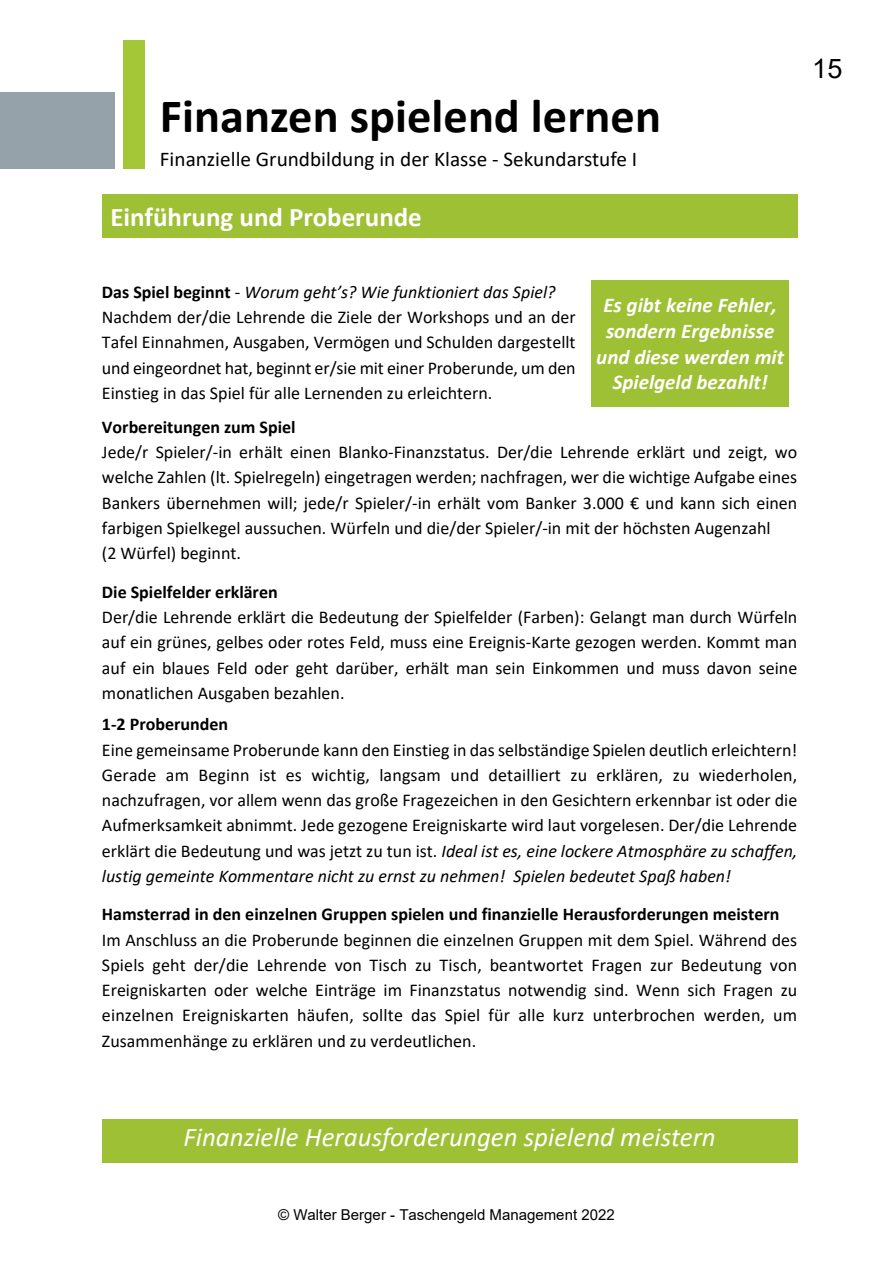
<style>
.page{position:relative;width:893px;height:1263px;background:#fff}
.page>*{position:absolute;margin:0;border:0;box-sizing:border-box;transform-origin:0 0}
.t1{font:700 48px "Calibri";color:#000}
.t2{font:italic 27px "Calibri";color:#fff}
.t3{font:700 27px "Calibri";color:#fff}
.t4{font:27px "Arial";color:#000}
.t5{font:italic 700 21px/25.7px "Calibri";color:#fff;text-align:center}
.t6{font:21px "Calibri";color:#000}
.t7{font:18px/25.3px "Calibri";color:#000;text-align:justify}
.t8{font:700 18px "Calibri";color:#000}
.t9{font:15px "Arial";color:#000}
.s1{font-weight:700}
.s2{font-style:italic}
</style>
<div class="page">
<div style="left:0;top:93px;width:115px;height:76px;background:#96a2aa"></div>
<div style="left:124px;top:40px;width:21px;height:129px;background:#a4c737"></div>
<div style="left:591px;top:280px;width:198px;height:126px;background:#9ec035"></div>
<div style="left:102px;top:1119px;width:695px;height:43px;background:#9ec035"></div>
<div style="left:102px;top:195px;width:695px;height:43px;background:#9ec035"></div>
<h1 class="t1" style="left:160px;top:82px;width:503px">Finanzen spielend lernen</h1>
<p class="t6" style="left:160px;top:144px;width:479px">Finanzielle Grundbildung in der Klasse - Sekundarstufe I</p>
<h2 class="t3" style="left:110px;top:198px;width:313px">Einführung und Proberunde</h2>
<h2 class="t4" style="left:812px;top:50px;width:32px">15</h2>
<p class="t7" style="left:102px;top:279px;width:475px;text-align:left"><span class="s1">Das Spiel beginnt</span> - <span class="s2">Worum geht’s? Wie funktioniert das Spiel?<br></span>Nachdem der/die Lehrende die Ziele der Workshops und an der Tafel Einnahmen, Ausgaben, Vermögen und Schulden dargestellt und eingeordnet hat, beginnt er/sie mit einer Proberunde, um den Einstieg in das Spiel für alle Lernenden zu erleichtern.</p>
<p class="t5" style="left:596px;top:292px;width:189px">Es gibt keine Fehler, sondern Ergebnisse und diese werden mit<br>Spielgeld bezahlt!</p>
<p class="t8" style="left:102px;top:414px;width:195px">Vorbereitungen zum Spiel</p>
<p class="t7" style="left:102px;top:439px;width:697px;text-align:left">Jede/r Spieler/-in erhält einen Blanko-Finanzstatus. Der/die Lehrende erklärt und zeigt, wo welche Zahlen (lt. Spielregeln) eingetragen werden; nachfragen, wer die wichtige Aufgabe eines Bankers übernehmen will; jede/r Spieler/-in erhält vom Banker 3.000 € und kann sich einen farbigen Spielkegel aussuchen. Würfeln und die/der Spieler/-in mit der höchsten Augenzahl<br>(2 Würfel) beginnt.</p>
<p class="t8" style="left:102px;top:579px;width:177px">Die Spielfelder erklären</p>
<p class="t7" style="left:102px;top:604px;width:697px">Der/die Lehrende erklärt die Bedeutung der Spielfelder (Farben): Gelangt man durch Würfeln auf ein grünes, gelbes oder rotes Feld, muss eine Ereignis-Karte gezogen werden. Kommt man auf ein blaues Feld oder geht darüber, erhält man sein Einkommen und muss davon seine monatlichen Ausgaben bezahlen.</p>
<p class="t8" style="left:102px;top:711px;width:128px">1-2 Proberunden</p>
<p class="t7" style="left:102px;top:736px;width:697px">Eine gemeinsame Proberunde kann den Einstieg in das selbständige Spielen deutlich erleichtern!<br>Gerade am Beginn ist es wichtig, langsam und detailliert zu erklären, zu wiederholen, nachzufragen, vor allem wenn das große Fragezeichen in den Gesichtern erkennbar ist oder die Aufmerksamkeit abnimmt. Jede gezogene Ereigniskarte wird laut vorgelesen. Der/die Lehrende erklärt die Bedeutung und was jetzt zu tun ist. <span class="s2">Ideal ist es, eine lockere Atmosphäre zu schaffen, lustig gemeinte Kommentare nicht zu ernst zu nehmen! Spielen bedeutet Spaß haben!</span></p>
<p class="t8" style="left:102px;top:902px;width:679px">Hamsterrad in den einzelnen Gruppen spielen und finanzielle Herausforderungen meistern</p>
<p class="t7" style="left:102px;top:926px;width:697px">Im Anschluss an die Proberunde beginnen die einzelnen Gruppen mit dem Spiel. Während des Spiels geht der/die Lehrende von Tisch zu Tisch, beantwortet Fragen zur Bedeutung von Ereigniskarten oder welche Einträge im Finanzstatus notwendig sind. Wenn sich Fragen zu einzelnen Ereigniskarten häufen, sollte das Spiel für alle kurz unterbrochen werden, um Zusammenhänge zu erklären und zu verdeutlichen.</p>
<h2 class="t2" style="left:183px;top:1118px;width:534px">Finanzielle Herausforderungen spielend meistern</h2>
<p class="t9" style="left:278px;top:1204px;width:338px">© Walter Berger - Taschengeld Management 2022</p>
</div>
